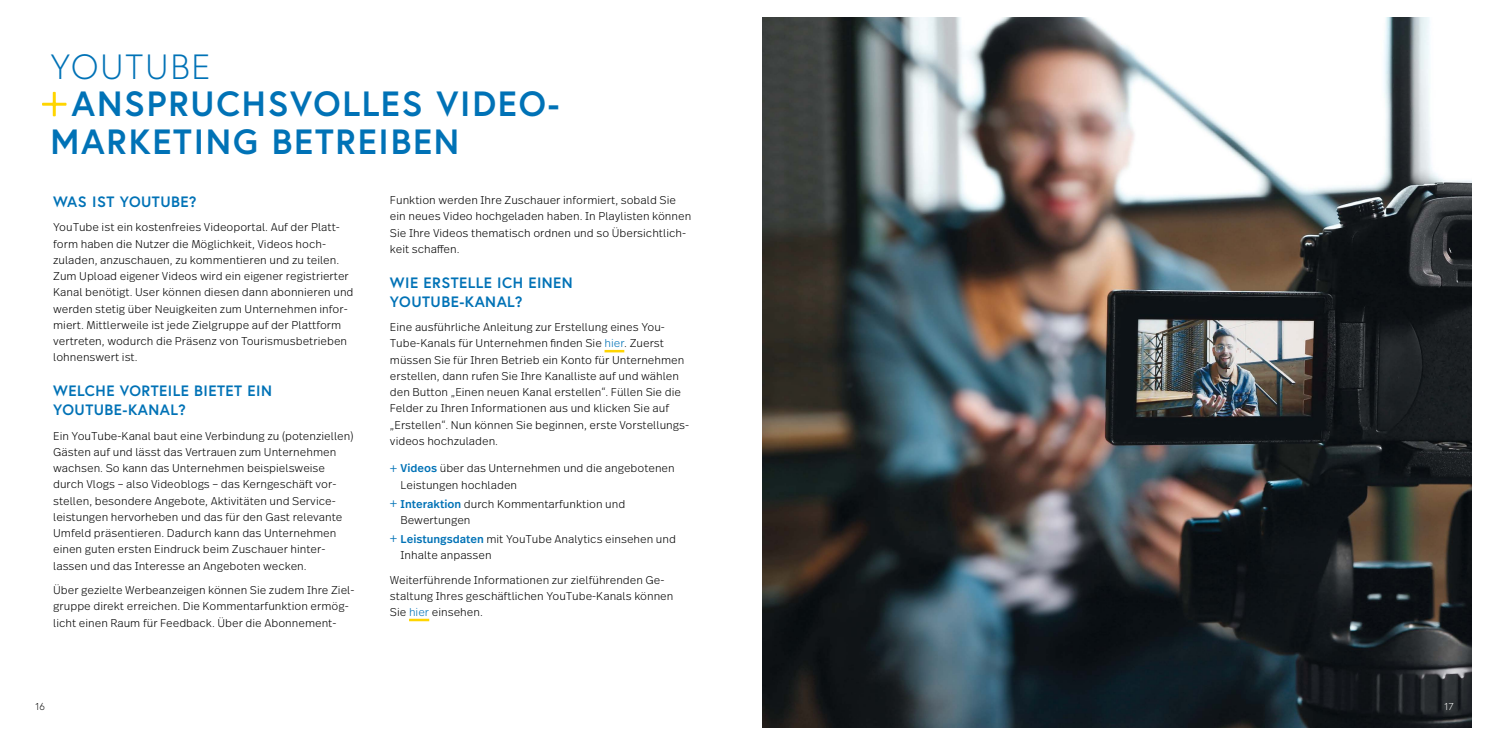
<style>
.page{position:relative;width:1489px;height:745px;background:#fff}
.page>*{position:absolute;margin:0;border:0;box-sizing:border-box;transform-origin:0 0}
.t1{font:700 35px/37.5px "Europa";letter-spacing:.05em;color:#0072b6}
.t2{font:300 35px "Europa";letter-spacing:.05em;color:#0072b6}
.t3{font:700 15px/18.8px "Europa";letter-spacing:.03em;color:#0072b6}
.t4{font:300 11.25px/16.2px "Real Text Pro";color:#000}
.t5{font:300 10px "Europa";color:#000}
.t6{font:300 10px "Europa";color:#fff}
.s1{color:#0072b6}
.s2{font-family:"Myriad Pro";font-weight:400;font-size:12.5px;color:#0072b6}
.s3{font-weight:500;color:#0072b6}
</style>
<div class="page">
<img style="left:762px;top:18px;width:708px;height:708px">
<hr style="left:604px;top:350px;width:20px;height:2px;background:#ffd500">
<hr style="left:409px;top:618px;width:20px;height:3px;background:#ffd500">
<svg style="left:42px;top:92px;width:24px;height:24px"></svg>
<h1 class="t2" style="left:50px;top:45px;width:161px">YOUTUBE</h1>
<h1 class="t1" style="left:50px;top:84px;width:510px;text-indent:21px">ANSPRUCHSVOLLES VIDEO-<br>MARKETING BETREIBEN</h1>
<h2 class="t3" style="left:53px;top:192px;width:145px">WAS IST YOUTUBE?</h2>
<p class="t4" style="left:53px;top:218px;width:302px">YouTube ist ein kostenfreies Videoportal. Auf der Platt&shy;form haben die Nutzer die Möglichkeit, Videos hoch&shy;zuladen, anzuschauen, zu kommentieren und zu teilen.<br>Zum Upload eigener Videos wird ein eigener registrierter Kanal benötigt. User können diesen dann abonnieren und werden stetig über Neuigkeiten zum Unternehmen infor&shy;miert. Mittlerweile ist jede Zielgruppe auf der Plattform vertreten, wodurch die Präsenz von Tourismusbetrieben lohnenswert ist.</p>
<h2 class="t3" style="left:53px;top:381px;width:220px">WELCHE VORTEILE BIETET EIN<br>YOUTUBE-KANAL?</h2>
<p class="t4" style="left:53px;top:426px;width:302px">Ein YouTube-Kanal baut eine Verbindung zu (potenziellen)<br>Gästen auf und lässt das Vertrauen zum Unternehmen wachsen. So kann das Unternehmen beispielsweise durch Vlogs – also Videoblogs – das Kerngeschäft vor&shy;stellen, besondere Angebote, Aktivitäten und Service&shy;leistungen hervorheben und das für den Gast relevante Umfeld präsentieren. Dadurch kann das Unternehmen einen guten ersten Eindruck beim Zuschauer hinter&shy;lassen und das Interesse an Angeboten wecken.</p>
<p class="t4" style="left:53px;top:581px;width:303px">Über gezielte Werbeanzeigen können Sie zudem Ihre Ziel&shy;gruppe direkt erreichen. Die Kommentarfunktion ermög&shy;licht einen Raum für Feedback. Über die Abonnement-</p>
<p class="t4" style="left:390px;top:191px;width:303px">Funktion werden Ihre Zuschauer informiert, sobald Sie ein neues Video hochgeladen haben. In Playlisten können Sie Ihre Videos thematisch ordnen und so Übersichtlich&shy;keit schaffen.</p>
<h2 class="t3" style="left:390px;top:273px;width:184px">WIE ERSTELLE ICH EINEN<br>YOUTUBE--KANAL?</h2>
<p class="t4" style="left:390px;top:318px;width:300px">Eine ausführliche Anleitung zur Erstellung eines You-Tube-Kanals für Unternehmen finden Sie <span class="s1">hier</span>. Zuerst müssen Sie für Ihren Betrieb ein Konto für Unternehmen erstellen, dann rufen Sie Ihre Kanalliste auf und wählen den Button „Einen neuen Kanal erstellen“. Füllen Sie die Felder zu Ihren Informationen aus und klicken Sie auf „Erstellen“. Nun können Sie beginnen, erste Vorstellungs&shy;videos hochzuladen.</p>
<p class="t4" style="left:400px;top:459px;width:276px;text-indent:-11px"><span class="s2">+</span> <span class="s3">Videos</span> über das Unternehmen und die angebotenen<br>Leistungen hochladen</p>
<p class="t4" style="left:400px;top:494px;width:226px;text-indent:-11px"><span class="s2">+</span> <span class="s3">Interaktion</span> durch Kommentarfunktion und<br>Bewertungen</p>
<p class="t4" style="left:400px;top:530px;width:277px;text-indent:-11px"><span class="s2">+</span> <span class="s3">Leistungsdaten</span> mit YouTube Analytics einsehen und<br>Inhalte anpassen</p>
<p class="t4" style="left:390px;top:570px;width:285px">Weiterführende Informationen zur zielführenden Ge&shy;staltung Ihres geschäftlichen YouTube-Kanals können<br>Sie <span class="s1">hier</span> einsehen.</p>
<p class="t5" style="left:35px;top:700px;width:11px">16</p>
<p class="t6" style="left:1444px;top:700px;width:10px">17</p>
</div>
